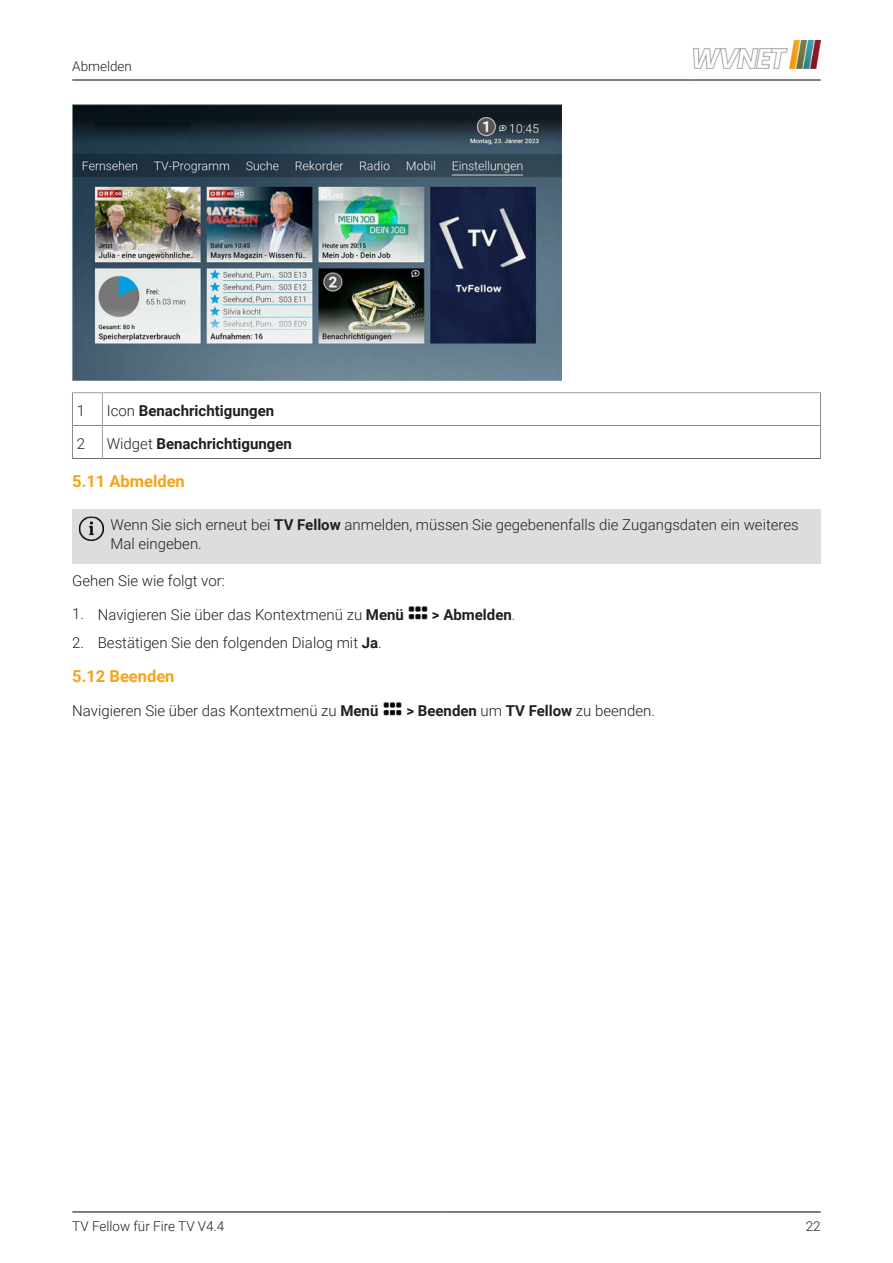
<style>
.page{position:relative;width:893px;height:1263px;background:#fff}
.page>*{position:absolute;margin:0;border:0;box-sizing:border-box;transform-origin:0 0}
.t1{font:700 16.5px "Roboto";color:#f6a31c}
.t2{font:300 15px/19.5px "Roboto";color:#231f20}
.t3{font:700 15px "Roboto";color:#231f20}
.t4{font:300 13.5px "Roboto";color:#231f20}
.s1{font-weight:300}
.s2{font-weight:700}
</style>
<div class="page">
<hr style="left:72px;top:80px;width:621px;height:1px;background:#000">
<hr style="left:693px;top:80px;width:128px;height:1px;background:#000">
<img style="left:693px;top:41px;width:128px;height:28px">
<img style="left:72px;top:104px;width:490px;height:276px">
<svg style="left:72px;top:392px;width:749px;height:67px"></svg>
<hr style="left:102px;top:426px;width:1px;height:32px;background:#231f20">
<div style="left:72px;top:510px;width:749px;height:54px;background:#dcddde"></div>
<img style="left:78px;top:516px;width:26px;height:26px">
<img style="left:408px;top:606px;width:20px;height:13px">
<img style="left:383px;top:702px;width:19px;height:14px">
<hr style="left:72px;top:1211px;width:374px;height:1px;background:#000">
<hr style="left:446px;top:1211px;width:375px;height:1px;background:#000">
<p class="t4" style="left:72px;top:61px;width:61px">Abmelden</p>
<p class="t2" style="left:77px;top:402px;width:10px">1</p>
<p class="t3" style="left:107px;top:404px;width:169px"><span class="s1">Icon</span> Benachrichtigungen</p>
<p class="t2" style="left:77px;top:435px;width:10px">2</p>
<p class="t3" style="left:107px;top:437px;width:186px"><span class="s1">Widget</span> Benachrichtigungen</p>
<p class="t1" style="left:72px;top:475px;width:114px">5.11 Abmelden</p>
<p class="t2" style="left:111px;top:516px;width:690px">Wenn Sie sich erneut bei <span class="s2">TV Fellow</span> anmelden, müssen Sie gegebenenfalls die Zugangsdaten ein weiteres<br>Mal eingeben.</p>
<p class="t2" style="left:72px;top:572px;width:154px">Gehen Sie wie folgt vor:</p>
<p class="t2" style="left:72px;top:606px;width:333px">1. Navigieren Sie über das Kontextmenü zu <span class="s2">Menü</span></p>
<p class="t3" style="left:432px;top:608px;width:85px">&gt; Abmelden<span class="s1">.</span></p>
<p class="t2" style="left:72px;top:634px;width:311px">2. Bestätigen Sie den folgenden Dialog mit <span class="s2">Ja</span>.</p>
<p class="t1" style="left:72px;top:670px;width:104px">5.12 Beenden</p>
<p class="t2" style="left:72px;top:702px;width:308px">Navigieren Sie über das Kontextmenü zu <span class="s2">Menü</span></p>
<p class="t3" style="left:406px;top:704px;width:250px">&gt; Beenden <span class="s1">um</span> TV Fellow <span class="s1">zu beenden.</span></p>
<p class="t4" style="left:72px;top:1221px;width:154px">TV Fellow für Fire TV V4.4</p>
<p class="t4" style="left:806px;top:1221px;width:16px">22</p>
</div>
